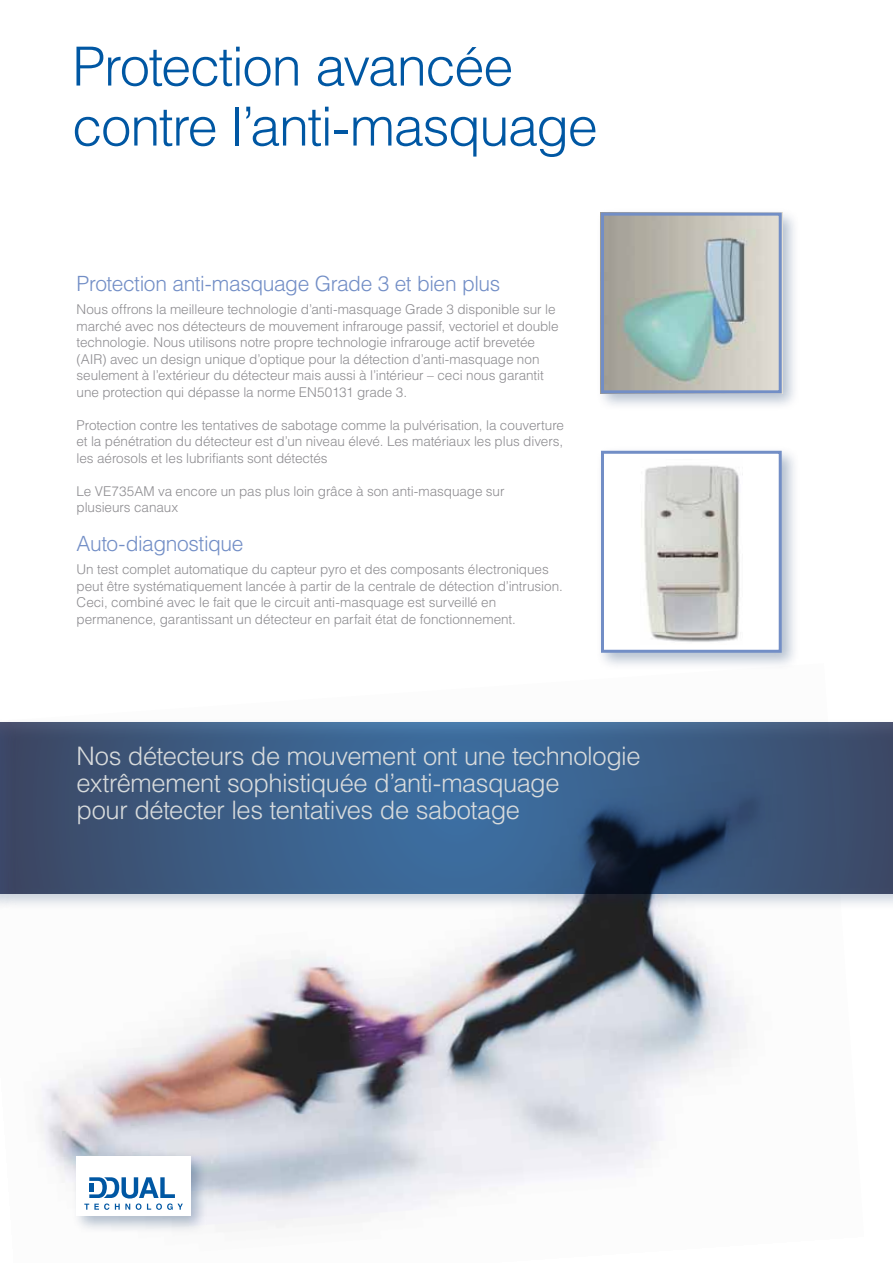
<style>
.page{position:relative;width:893px;height:1263px;background:#fff}
.page>*{position:absolute;margin:0;border:0;box-sizing:border-box;transform-origin:0 0}
.t1{font:300 54px/60px "Helvetica LT Std";letter-spacing:-.025em;color:#0057a3}
.t2{font:300 25.5px/27px "Helvetica LT Std";letter-spacing:-.02em;color:#d8dbdc}
.t3{font:300 21px "Helvetica LT Std";letter-spacing:-.02em;color:#728ec6}
.t4{font:300 13.5px/16.5px "Helvetica LT Std";letter-spacing:-.005em;color:#8d8c90}
</style>
<div class="page">
<img style="left:39px;top:910px;width:707px;height:318px">
<div style="left:0;top:717px;width:893px;height:193px;background:#002a5e;opacity:.3"></div>
<svg style="left:17px;top:723px;width:876px;height:170px;background:#3a5980"></svg>
<div style="left:595px;top:445px;width:204px;height:225px;background:#002a5e;opacity:.3"></div>
<div style="left:602px;top:452px;width:178px;height:199px;background:#fff"></div>
<img style="left:641px;top:465px;width:99px;height:177px">
<div style="left:601px;top:451px;width:181px;height:202px;border:3px solid #728ec6"></div>
<div style="left:595px;top:207px;width:204px;height:204px;background:#002a5e;opacity:.3"></div>
<img style="left:600px;top:212px;width:182px;height:182px">
<div style="left:601px;top:213px;width:181px;height:180px;border:3px solid #728ec6"></div>
<div style="left:0;top:717px;width:17px;height:193px;background:#002a5e;opacity:.3"></div>
<hr style="left:0;top:723px;width:1px;height:170px;background:#3c486a">
<div style="left:71px;top:1151px;width:137px;height:82px;background:#002a5e;opacity:.3"></div>
<div style="left:77px;top:1157px;width:114px;height:59px;background:#fff"></div>
<svg style="left:84px;top:1177px;width:99px;height:33px"></svg>
<div style="left:89px;top:1183px;width:5px;height:9px;background:#0057a3"></div>
<h1 class="t1" style="left:72px;top:36px;width:527px">Protection avancée contre l’anti-masquage</h1>
<h3 class="t3" style="left:77px;top:271px;width:425px">Protection anti-masquage Grade 3 et bien plus</h3>
<p class="t4" style="left:77px;top:301px;width:484px">Nous offrons la meilleure technologie d’anti-masquage Grade 3 disponible sur le marché avec nos détecteurs de mouvement infrarouge passif, vectoriel et double technologie. Nous utilisons notre propre technologie infrarouge actif brevetée (AIR) avec un design unique d’optique pour la détection d’anti-masquage non seulement à l’extérieur du détecteur mais aussi à l’intérieur – ceci nous garantit une protection qui dépasse la norme EN50131 grade 3.</p>
<p class="t4" style="left:77px;top:417px;width:489px;text-align:justify">Protection contre les tentatives de sabotage comme la pulvérisation, la couverture et la pénétration du détecteur est d’un niveau élevé. Les matériaux les plus divers, les aérosols et les lubrifiants sont détectés</p>
<p class="t4" style="left:77px;top:483px;width:430px">Le VE735AM va encore un pas plus loin grâce à son anti-masquage sur plusieurs canaux</p>
<h3 class="t3" style="left:77px;top:531px;width:169px">Auto-diagnostique</h3>
<p class="t4" style="left:77px;top:561px;width:488px">Un test complet automatique du capteur pyro et des composants électroniques peut être systématiquement lancée à partir de la centrale de détection d’intrusion.<br>Ceci, combiné avec le fait que le circuit anti-masquage est surveillé en permanence, garantissant un détecteur en parfait état de fonctionnement.</p>
<h2 class="t2" style="left:77px;top:743px;width:566px">Nos détecteurs de mouvement ont une technologie extrêmement sophistiquée d’anti-masquage<br>pour détecter les tentatives de sabotage</h2>
</div>
